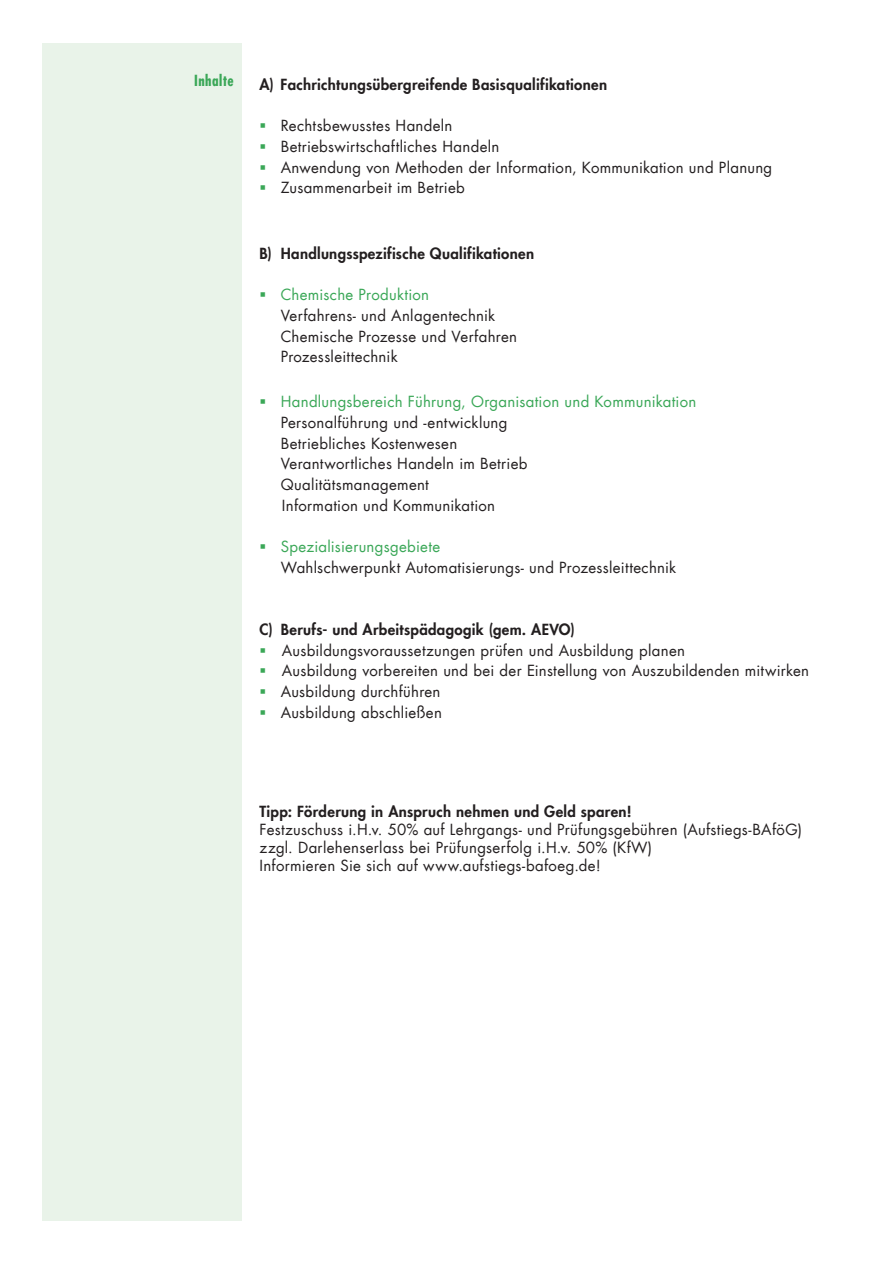
<style>
.page{position:relative;width:893px;height:1263px;background:#fff}
.page>*{position:absolute;margin:0;border:0;box-sizing:border-box;transform-origin:0 0}
.t1{font:15px/20.7px "Futura LT";letter-spacing:.02em;color:#231f20}
.t2{font:800 15px "Futura LT";letter-spacing:.02em;color:#231f20}
.t3{font:700 condensed 15px "Futura LT";letter-spacing:.03em;color:#3aa757}
.s1{color:#3aa757}
</style>
<div class="page">
<div style="left:43px;top:43px;width:199px;height:1177px;background:#e9f3e9"></div>
<p class="t3" style="left:194px;top:71px;width:41px">Inhalte</p>
<p class="t2" style="left:259px;top:74px;width:349px">A) Fachrichtungsübergreifende Basisqualifikationen</p>
<p class="t1" style="left:259px;top:115px;width:195px"><span class="s1">▪</span> Rechtsbewusstes Handeln</p>
<p class="t1" style="left:259px;top:136px;width:242px"><span class="s1">▪</span> Betriebswirtschaftliches Handeln</p>
<p class="t1" style="left:259px;top:157px;width:514px"><span class="s1">▪</span> Anwendung von Methoden der Information, Kommunikation und Planung</p>
<p class="t1" style="left:259px;top:178px;width:207px"><span class="s1">▪</span> Zusammenarbeit im Betrieb</p>
<p class="t2" style="left:259px;top:243px;width:276px">B) Handlungsspezifische Qualifikationen</p>
<p class="t1" style="left:281px;top:284px;width:238px;text-indent:-21px"><span class="s1">▪ Chemische Produktion<br></span>Verfahrens- und Anlagentechnik<br>Chemische Prozesse und Verfahren<br>Prozessleittechnik</p>
<p class="t1" style="left:281px;top:391px;width:417px;text-indent:-21px"><span class="s1">▪ Handlungsbereich Führung, Organisation und Kommunikation </span>Personalführung und -entwicklung<br>Betriebliches Kostenwesen<br>Verantwortliches Handeln im Betrieb<br>Qualitätsmanagement<br>Information und Kommunikation</p>
<p class="t1" style="left:281px;top:536px;width:397px;text-indent:-21px"><span class="s1">▪ Spezialisierungsgebiete<br></span>Wahlschwerpunkt Automatisierungs- und Prozessleittechnik</p>
<p class="t2" style="left:259px;top:619px;width:317px">C) Berufs- und Arbeitspädagogik (gem. AEVO)</p>
<p class="t1" style="left:259px;top:640px;width:427px"><span class="s1">▪</span> Ausbildungsvoraussetzungen prüfen und Ausbildung planen</p>
<p class="t1" style="left:259px;top:661px;width:551px"><span class="s1">▪</span> Ausbildung vorbereiten und bei der Einstellung von Auszubildenden mitwirken</p>
<p class="t1" style="left:259px;top:681px;width:183px"><span class="s1">▪</span> Ausbildung durchführen</p>
<p class="t1" style="left:259px;top:702px;width:184px"><span class="s1">▪</span> Ausbildung abschließen</p>
<p class="t2" style="left:260px;top:801px;width:374px">Tipp: Förderung in Anspruch nehmen und Geld sparen!</p>
<p class="t1" style="left:260px;top:820px;width:544px;line-height:18px">Festzuschuss i.H.v. 50% auf Lehrgangs- und Prüfungsgebühren (Aufstiegs-BAföG) zzgl. Darlehenserlass bei Prüfungserfolg i.H.v. 50% (KfW)<br>Informieren Sie sich auf www.aufstiegs-bafoeg.de!</p>
</div>
